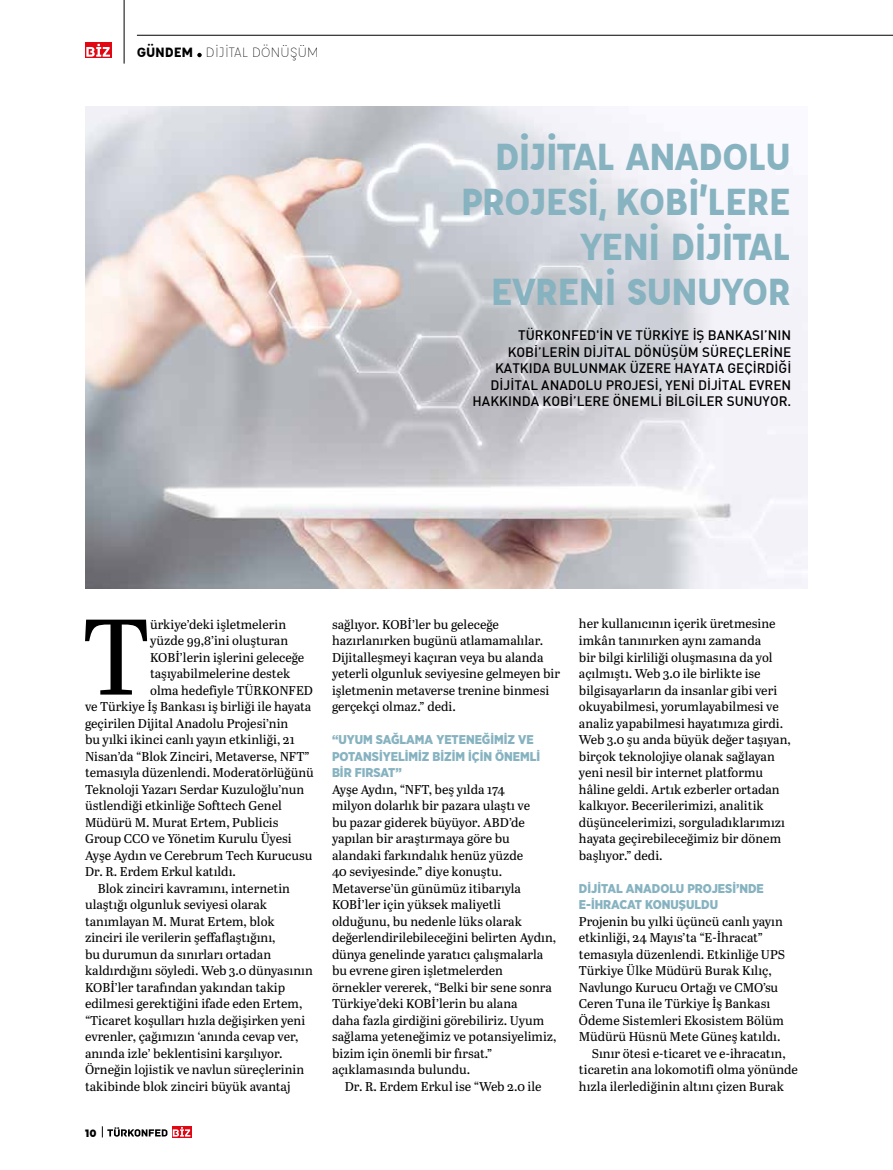
<style>
.page{position:relative;width:893px;height:1170px;background:#fff}
.page>*{position:absolute;margin:0;border:0;box-sizing:border-box;transform-origin:0 0}
.t1{font:107.1px "Abril Text";color:#000}
.t2{font:700 42px/45px "Affogato";letter-spacing:-.04em;color:#87b3c1;text-align:right}
.t3{font:300 15px "Affogato";letter-spacing:-.02em;color:#000}
.t4{font:500 13.5px/16.5px "DI Nbek";color:#000;text-align:right}
.t5{font:12.75px/16.5px "Abril Text";color:#000}
.t6{font:900 12.75px/16.5px "Gotham Narrow";color:#87b3c1}
.t7{font:900 12px "Affogato";color:#000}
.s1{font-weight:700}
</style>
<div class="page">
<svg style="left:102px;top:1126px;width:88px;height:11px"></svg>
<div style="left:85px;top:43px;width:26px;height:15px;background:#e30613"></div>
<svg style="left:86px;top:44px;width:24px;height:13px"></svg>
<img style="left:85px;top:106px;width:723px;height:482px">
<svg style="left:197px;top:53px;width:5px;height:4px"></svg>
<hr style="left:137px;top:35px;width:756px;height:1px;background:#000">
<hr style="left:124px;top:0;width:1px;height:64px;background:#000">
<p class="t3" style="left:137px;top:43px;width:184px"><span class="s1">GÜNDEM</span> DIJITAL DÖNÜŞÜM</p>
<h2 class="t2" style="left:460px;top:132px;width:332px">DİJİTAL ANADOLU<br>PROJESİ, KOBİ’LERE<br>YENİ DİJİTAL<br>EVRENİ SUNUYOR</h2>
<p class="t4" style="left:473px;top:327px;width:320px">TÜRKONFED'İN VE TÜRKİYE İŞ BANKASI’NIN KOBİ’LERİN DİJİTAL DÖNÜŞÜM SÜREÇLERİNE KATKIDA BULUNMAK ÜZERE HAYATA GEÇİRDİĞİ DİJİTAL ANADOLU PROJESİ, YENİ DİJİTAL EVREN HAKKINDA KOBİ’LERE ÖNEMLİ BİLGİLER SUNUYOR.</p>
<h1 class="t1" style="left:82px;top:579px;width:70px">T</h1>
<p class="t5" style="left:150px;top:615px;width:138px">ürkiye’deki işletmelerin</p>
<p class="t5" style="left:150px;top:631px;width:140px">yüzde 99,8’ini oluşturan</p>
<p class="t5" style="left:150px;top:648px;width:156px">KOBİ’lerin işlerini geleceğe</p>
<p class="t5" style="left:150px;top:664px;width:142px">taşıyabilmelerine destek</p>
<p class="t5" style="left:150px;top:681px;width:164px">olma hedefiyle TÜRKONFED</p>
<p class="t5" style="left:85px;top:697px;width:228px">ve Türkiye İş Bankası iş birliği ile hayata</p>
<p class="t5" style="left:85px;top:714px;width:205px">geçirilen Dijital Anadolu Projesi’nin</p>
<p class="t5" style="left:85px;top:730px;width:211px">bu yılki ikinci canlı yayın etkinliği, 21</p>
<p class="t5" style="left:85px;top:747px;width:226px">Nisan’da “Blok Zinciri, Metaverse, NFT”</p>
<p class="t5" style="left:85px;top:763px;width:230px">temasıyla düzenlendi. Moderatörlüğünü</p>
<p class="t5" style="left:85px;top:780px;width:221px">Teknoloji Yazarı Serdar Kuzuloğlu’nun</p>
<p class="t5" style="left:85px;top:796px;width:198px">üstlendiği etkinliğe Softtech Genel</p>
<p class="t5" style="left:85px;top:813px;width:195px">Müdürü M. Murat Ertem, Publicis</p>
<p class="t5" style="left:85px;top:829px;width:208px">Group CCO ve Yönetim Kurulu Üyesi</p>
<p class="t5" style="left:85px;top:846px;width:229px">Ayşe Aydın ve Cerebrum Tech Kurucusu</p>
<p class="t5" style="left:85px;top:862px;width:153px">Dr. R. Erdem Erkul katıldı.</p>
<p class="t5" style="left:98px;top:879px;width:194px">Blok zinciri kavramını, internetin</p>
<p class="t5" style="left:85px;top:895px;width:184px">ulaştığı olgunluk seviyesi olarak</p>
<p class="t5" style="left:85px;top:912px;width:191px">tanımlayan M. Murat Ertem, blok</p>
<p class="t5" style="left:85px;top:928px;width:192px">zinciri ile verilerin şeffaflaştığını,</p>
<p class="t5" style="left:85px;top:945px;width:188px">bu durumun da sınırları ortadan</p>
<p class="t5" style="left:85px;top:961px;width:229px">kaldırdığını söyledi. Web 3.0 dünyasının</p>
<p class="t5" style="left:85px;top:978px;width:202px">KOBİ’ler tarafından yakından takip</p>
<p class="t5" style="left:85px;top:994px;width:219px">edilmesi gerektiğini ifade eden Ertem,</p>
<p class="t5" style="left:85px;top:1011px;width:222px">“Ticaret koşulları hızla değişirken yeni</p>
<p class="t5" style="left:85px;top:1027px;width:215px">evrenler, çağımızın ‘anında cevap ver,</p>
<p class="t5" style="left:85px;top:1044px;width:199px">anında izle’ beklentisini karşılıyor.</p>
<p class="t5" style="left:85px;top:1060px;width:221px">Örneğin lojistik ve navlun süreçlerinin</p>
<p class="t5" style="left:85px;top:1077px;width:207px">takibinde blok zinciri büyük avantaj</p>
<p class="t7" style="left:85px;top:1125px;width:13px">10</p>
<p class="t5" style="left:332px;top:615px;width:230px">sağlıyor. KOBİ’ler bu geleceğe hazırlanırken bugünü atlamamalılar.<br>Dijitalleşmeyi kaçıran veya bu alanda yeterli olgunluk seviyesine gelmeyen bir işletmenin metaverse trenine binmesi gerçekçi olmaz.” dedi.</p>
<p class="t6" style="left:332px;top:731px;width:210px">“UYUM SAĞLAMA YETENEĞİMİZ VE<br>POTANSİYELİMİZ BİZİM İÇİN ÖNEMLİ<br>BİR FIRSAT”</p>
<p class="t5" style="left:332px;top:780px;width:226px">Ayşe Aydın, “NFT, beş yılda 174<br>milyon dolarlık bir pazara ulaştı ve<br>bu pazar giderek büyüyor. ABD’de yapılan bir araştırmaya göre bu alandaki farkındalık henüz yüzde<br>40 seviyesinde.” diye konuştu.<br>Metaverse’ün günümüz itibarıyla KOBİ’ler için yüksek maliyetli olduğunu, bu nedenle lüks olarak değerlendirilebileceğini belirten Aydın, dünya genelinde yaratıcı çalışmalarla bu evrene giren işletmelerden<br>örnekler vererek, “Belki bir sene sonra Türkiye’deki KOBİ’lerin bu alana<br>daha fazla girdiğini görebiliriz. Uyum sağlama yeteneğimiz ve potansiyelimiz, bizim için önemli bir fırsat.” açıklamasında bulundu.</p>
<p class="t5" style="left:345px;top:1077px;width:198px">Dr. R. Erdem Erkul ise “Web 2.0 ile</p>
<p class="t5" style="left:579px;top:615px;width:213px">her kullanıcının içerik üretmesine imkân tanınırken aynı zamanda<br>bir bilgi kirliliği oluşmasına da yol açılmıştı. Web 3.0 ile birlikte ise bilgisayarların da insanlar gibi veri okuyabilmesi, yorumlayabilmesi ve analiz yapabilmesi hayatımıza girdi.<br>Web 3.0 şu anda büyük değer taşıyan, birçok teknolojiye olanak sağlayan yeni nesil bir internet platformu hâline geldi. Artık ezberler ortadan kalkıyor. Becerilerimizi, analitik düşüncelerimizi, sorguladıklarımızı hayata geçirebileceğimiz bir dönem başlıyor.” dedi.</p>
<p class="t6" style="left:579px;top:879px;width:186px">DİJİTAL ANADOLU PROJESİ’NDE<br>E-İHRACAT KONUŞULDU</p>
<p class="t5" style="left:579px;top:912px;width:205px">Projenin bu yılki üçüncü canlı yayın</p>
<p class="t5" style="left:579px;top:928px;width:185px">etkinliği, 24 Mayıs’ta “E-İhracat”</p>
<p class="t5" style="left:579px;top:945px;width:208px">temasıyla düzenlendi. Etkinliğe UPS</p>
<p class="t5" style="left:579px;top:961px;width:194px">Türkiye Ülke Müdürü Burak Kılıç,</p>
<p class="t5" style="left:579px;top:978px;width:201px">Navlungo Kurucu Ortağı ve CMO’su</p>
<p class="t5" style="left:579px;top:994px;width:193px">Ceren Tuna ile Türkiye İş Bankası</p>
<p class="t5" style="left:579px;top:1011px;width:206px">Ödeme Sistemleri Ekosistem Bölüm</p>
<p class="t5" style="left:579px;top:1027px;width:203px">Müdürü Hüsnü Mete Güneş katıldı.</p>
<p class="t5" style="left:592px;top:1044px;width:195px">Sınır ötesi e-ticaret ve e-ihracatın,</p>
<p class="t5" style="left:579px;top:1060px;width:221px">ticaretin ana lokomotifi olma yönünde</p>
<p class="t5" style="left:579px;top:1077px;width:207px">hızla ilerlediğinin altını çizen Burak</p>
</div>
